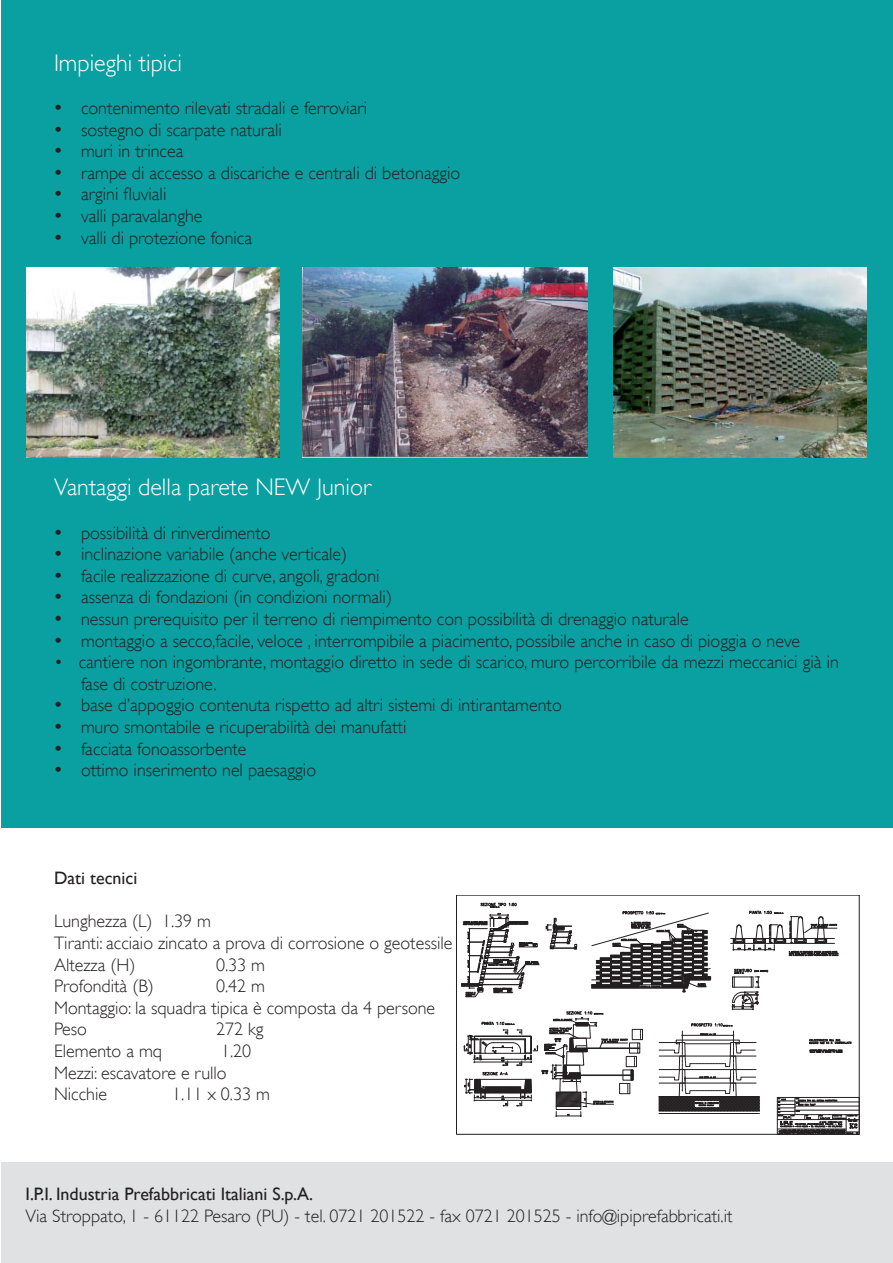
<style>
.page{position:relative;width:893px;height:1263px;background:#fff}
.page>*{position:absolute;margin:0;border:0;box-sizing:border-box;transform-origin:0 0}
.t1{font:300 24px "Gill Sans";color:#fff}
.t2{font:300 18px/21.6px "Gill Sans";color:#231f20}
.t3{font:18px "Gill Sans";color:#231f20}
</style>
<div class="page">
<div style="left:1px;top:0;width:891px;height:828px;background:#0a9fa0"></div>
<img style="left:26px;top:268px;width:254px;height:190px">
<img style="left:302px;top:268px;width:285px;height:190px">
<img style="left:613px;top:268px;width:254px;height:190px">
<div style="left:1px;top:1162px;width:891px;height:100px;background:#e0e1e2"></div>
<hr style="left:659px;top:1111px;width:100px;height:1px;background:#231f20">
<hr style="left:659px;top:1113px;width:100px;height:1px;background:#231f20">
<hr style="left:731px;top:938px;width:103px;height:1px;background:#231f20">
<hr style="left:731px;top:943px;width:103px;height:1px;background:#231f20">
<svg style="left:809px;top:1039px;width:42px;height:14px"></svg>
<svg style="left:659px;top:1023px;width:101px;height:88px"></svg>
<svg style="left:461px;top:902px;width:116px;height:95px"></svg>
<hr style="left:777px;top:1134px;width:82px;height:1px;background:#231f20">
<hr style="left:859px;top:1097px;width:1px;height:37px;background:#231f20">
<svg style="left:591px;top:911px;width:120px;height:81px"></svg>
<svg style="left:463px;top:1011px;width:180px;height:106px"></svg>
<svg style="left:732px;top:968px;width:36px;height:42px"></svg>
<svg style="left:777px;top:1097px;width:82px;height:37px"></svg>
<svg style="left:732px;top:910px;width:106px;height:46px"></svg>
<h1 class="t1" style="left:54px;top:49px;width:129px">Impieghi tipici</h1>
<p class="t2" style="left:54px;top:97px;width:315px">• contenimento rilevati stradali e ferroviari</p>
<p class="t2" style="left:54px;top:119px;width:229px">• sostegno di scarpate naturali</p>
<p class="t2" style="left:54px;top:140px;width:131px">• muri in trincea</p>
<p class="t2" style="left:54px;top:162px;width:408px">• rampe di accesso a discariche e centrali di betonaggio</p>
<p class="t2" style="left:54px;top:184px;width:114px">• argini fluviali</p>
<p class="t2" style="left:54px;top:205px;width:150px">• valli paravalanghe</p>
<p class="t2" style="left:54px;top:227px;width:200px">• valli di protezione fonica</p>
<h1 class="t1" style="left:54px;top:474px;width:318px">Vantaggi della parete NEW Junior</h1>
<p class="t2" style="left:54px;top:522px;width:218px">• possibilità di rinverdimento</p>
<p class="t2" style="left:54px;top:544px;width:295px">• inclinazione variabile (anche verticale)</p>
<p class="t2" style="left:54px;top:565px;width:327px">• facile realizzazione di curve, angoli, gradoni</p>
<p class="t2" style="left:54px;top:587px;width:339px">• assenza di fondazioni (in condizioni normali)</p>
<p class="t2" style="left:54px;top:608px;width:636px">• nessun prerequisito per il terreno di riempimento con possibilità di drenaggio naturale</p>
<p class="t2" style="left:54px;top:630px;width:747px">• montaggio a secco,facile, veloce , interrompibile a piacimento, possibile anche in caso di pioggia o neve</p>
<p class="t2" style="left:81px;top:652px;width:759px;text-indent:-27px">• cantiere non ingombrante, montaggio diretto in sede di scarico, muro percorribile da mezzi meccanici già in fase di costruzione.</p>
<p class="t2" style="left:54px;top:695px;width:509px">• base d’appoggio contenuta rispetto ad altri sistemi di intirantamento</p>
<p class="t2" style="left:54px;top:716px;width:354px">• muro smontabile e ricuperabilità dei manufatti</p>
<p class="t2" style="left:54px;top:738px;width:194px">• facciata fonoassorbente</p>
<p class="t2" style="left:54px;top:760px;width:264px">• ottimo inserimento nel paesaggio</p>
<p class="t3" style="left:54px;top:868px;width:85px">Dati tecnici</p>
<p class="t2" style="left:54px;top:911px;width:400px">Lunghezza (L) 1.39 m<br>Tiranti: acciaio zincato a prova di corrosione o geotessile<br>Altezza (H)</p>
<p class="t2" style="left:216px;top:954px;width:51px">0.33 m</p>
<p class="t2" style="left:54px;top:976px;width:383px;text-indent:162px">0.42 m<br>Montaggio: la squadra tipica è composta da 4 persone<br>Peso</p>
<p class="t2" style="left:54px;top:976px;width:101px">Profondità (B)</p>
<p class="t2" style="left:216px;top:1019px;width:49px">272 kg</p>
<p class="t2" style="left:54px;top:1040px;width:199px;text-indent:167px">1.20<br>Mezzi: escavatore e rullo<br>Nicchie</p>
<p class="t2" style="left:54px;top:1040px;width:110px">Elemento a mq</p>
<p class="t2" style="left:172px;top:1083px;width:99px">1.11 x 0.33 m</p>
<p class="t3" style="left:26px;top:1184px;width:289px">I.P.I. Industria Prefabbricati Italiani S.p.A.</p>
<p class="t2" style="left:26px;top:1205px;width:708px">Via Stroppato, 1 - 61122 Pesaro (PU) - tel. 0721 201522 - fax 0721 201525 - info@ipiprefabbricati.it</p>
</div>
